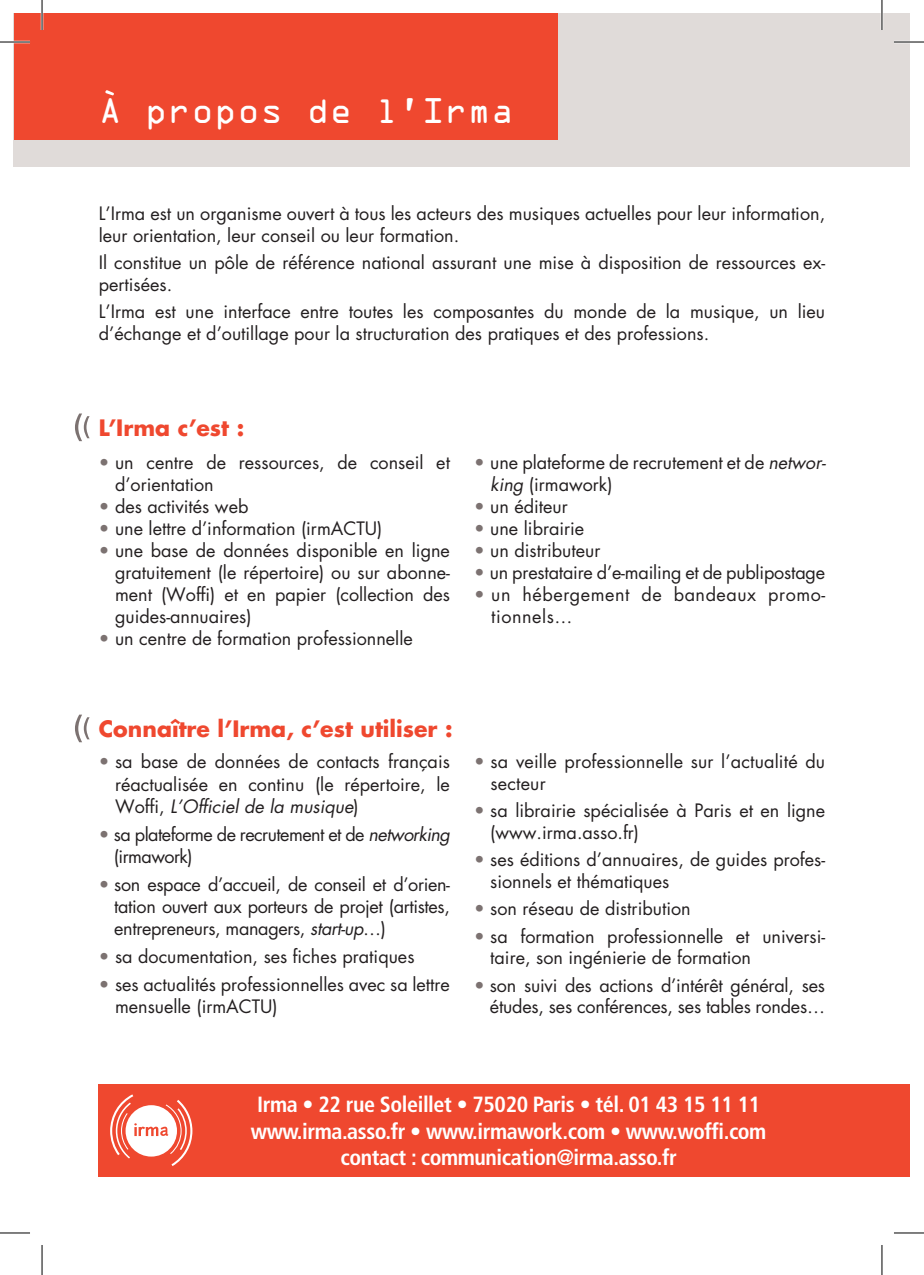
<style>
.page{position:relative;width:924px;height:1275px;background:#fff}
.page>*{position:absolute;margin:0;border:0;box-sizing:border-box;transform-origin:0 0}
.t1{font:32px "OCRA Std";color:#fff}
.t2{font:700 condensed 22px/26.4px "Frutiger";letter-spacing:-.02em;color:#fff;text-align:center}
.t3{font:700 22px "Futura";color:#ef482f}
.t4{font:18px/21.6px "Futura";color:#231f20}
.t5{font:18px/22.2px "Futura";letter-spacing:-.03em;color:#231f20}
.t6{font:18px/22px "Futura";letter-spacing:.03em;color:#231f20}
.s1{color:#7c7271}
.s2{font-style:italic}
</style>
<div class="page">
<div style="left:14px;top:14px;width:895px;height:153px;background:#e0dbd9"></div>
<div style="left:99px;top:1084px;width:810px;height:92px;background:#ef482f"></div>
<svg style="left:75px;top:413px;width:15px;height:28px"></svg>
<svg style="left:75px;top:714px;width:15px;height:28px"></svg>
<svg style="left:110px;top:1094px;width:82px;height:72px"></svg>
<div style="left:14px;top:14px;width:543px;height:126px;background:#ef482f"></div>
<svg style="left:105px;top:90px;width:9px;height:5px"></svg>
<hr style="left:0;top:41px;width:30px;height:2px;background:#fff">
<hr style="left:893px;top:41px;width:30px;height:2px;background:#fff">
<hr style="left:41px;top:0;width:2px;height:30px;background:#fff">
<hr style="left:880px;top:0;width:2px;height:30px;background:#fff">
<hr style="left:0;top:42px;width:30px;height:1px;background:#000">
<hr style="left:893px;top:42px;width:30px;height:1px;background:#000">
<hr style="left:0;top:1232px;width:30px;height:1px;background:#000">
<hr style="left:893px;top:1232px;width:30px;height:1px;background:#000">
<hr style="left:42px;top:0;width:1px;height:30px;background:#000">
<hr style="left:42px;top:1245px;width:1px;height:30px;background:#000">
<hr style="left:881px;top:0;width:1px;height:30px;background:#000">
<hr style="left:881px;top:1245px;width:1px;height:30px;background:#000">
<h1 class="t1" style="left:99px;top:97px;width:416px">A propos de l’Irma</h1>
<p class="t4" style="left:99px;top:203px;width:727px">L’Irma est un organisme ouvert à tous les acteurs des musiques actuelles pour leur information, leur orientation, leur conseil ou leur formation.</p>
<p class="t4" style="left:99px;top:252px;width:727px">Il constitue un pôle de référence national assurant une mise à disposition de ressources ex&shy;pertisées.</p>
<p class="t4" style="left:99px;top:301px;width:727px">L’Irma est une interface entre toutes les composantes du monde de la musique, un lieu d’échange et d’outillage pour la structuration des pratiques et des professions.</p>
<p class="t3" style="left:99px;top:413px;width:147px">L’Irma c’est :</p>
<p class="t4" style="left:115px;top:451px;width:336px;text-indent:-16px"><span class="s1">•</span> un centre de ressources, de conseil et d’orientation</p>
<p class="t4" style="left:99px;top:495px;width:151px"><span class="s1">•</span> des activités web</p>
<p class="t4" style="left:99px;top:517px;width:285px"><span class="s1">•</span> une lettre d’information (irmACTU)</p>
<p class="t4" style="left:115px;top:539px;width:336px;text-align:justify;text-indent:-16px"><span class="s1">•</span> une base de données disponible en ligne gratuitement (le répertoire) ou sur abonne&shy;ment (Woffi) et en papier (collection des guides-annuaires)</p>
<p class="t4" style="left:99px;top:627px;width:315px"><span class="s1">•</span> un centre de formation professionnelle</p>
<p class="t4" style="left:490px;top:451px;width:337px;text-indent:-16px"><span class="s1">•</span> une plateforme de recrutement et de <span class="s2">networ&shy;king</span> (irmawork)</p>
<p class="t4" style="left:474px;top:495px;width:95px"><span class="s1">•</span> un éditeur</p>
<p class="t4" style="left:474px;top:517px;width:112px"><span class="s1">•</span> une librairie</p>
<p class="t4" style="left:474px;top:539px;width:128px"><span class="s1">•</span> un distributeur</p>
<p class="t4" style="left:474px;top:561px;width:352px"><span class="s1">•</span> un prestataire d’e-mailing et de publipostage</p>
<p class="t6" style="left:491px;top:583px;width:335px;text-indent:-17px"><span class="s1">•</span> un hébergement de bandeaux promo&shy;tionnels…</p>
<p class="t3" style="left:99px;top:714px;width:355px">Connaître l’Irma, c’est utiliser :</p>
<p class="t4" style="left:115px;top:751px;width:336px;line-height:22.2px;text-align:justify;text-indent:-16px"><span class="s1">•</span> sa base de données de contacts français réactualisée en continu (le répertoire, le Woffi, <span class="s2">L’Officiel de la musique</span>)</p>
<p class="t5" style="left:114px;top:823px;width:337px;text-indent:-15px"><span class="s1">•</span> sa plateforme de recrutement et de <span class="s2">networking </span>(irmawork)</p>
<p class="t4" style="left:114px;top:873px;width:337px;line-height:22.2px;text-align:justify;text-indent:-15px"><span class="s1">•</span> son espace d’accueil, de conseil et d’orien&shy;tation ouvert aux porteurs de projet (artistes, entrepreneurs, managers, <span class="s2">start-up</span>…)</p>
<p class="t4" style="left:99px;top:946px;width:317px"><span class="s1">•</span> sa documentation, ses fiches pratiques</p>
<p class="t4" style="left:115px;top:973px;width:336px;line-height:22.2px;text-indent:-16px"><span class="s1">•</span> ses actualités professionnelles avec sa lettre mensuelle (irmACTU)</p>
<p class="t4" style="left:490px;top:751px;width:336px;text-indent:-17px"><span class="s1">•</span> sa veille professionnelle sur l’actualité du secteur</p>
<p class="t4" style="left:490px;top:800px;width:336px;text-indent:-16px"><span class="s1">•</span> sa librairie spécialisée à Paris et en ligne (www.irma.asso.fr)</p>
<p class="t4" style="left:490px;top:849px;width:336px;text-indent:-16px"><span class="s1">•</span> ses éditions d’annuaires, de guides profes&shy;sionnels et thématiques</p>
<p class="t4" style="left:474px;top:898px;width:218px"><span class="s1">•</span> son réseau de distribution</p>
<p class="t4" style="left:490px;top:925px;width:336px;text-indent:-16px"><span class="s1">•</span> sa formation professionnelle et universi&shy;taire, son ingénierie de formation</p>
<p class="t4" style="left:474px;top:974px;width:352px;text-align:right"><span class="s1">•</span> son suivi des actions d’intérêt général, ses études, ses conférences, ses tables rondes…</p>
<p class="t2" style="left:251px;top:1091px;width:517px">Irma • 22 rue Soleillet • 75020 Paris • tél. 01 43 15 11 11 www.irma.asso.fr • www.irmawork.com • www.woffi.com contact : communication@irma.asso.fr</p>
</div>
